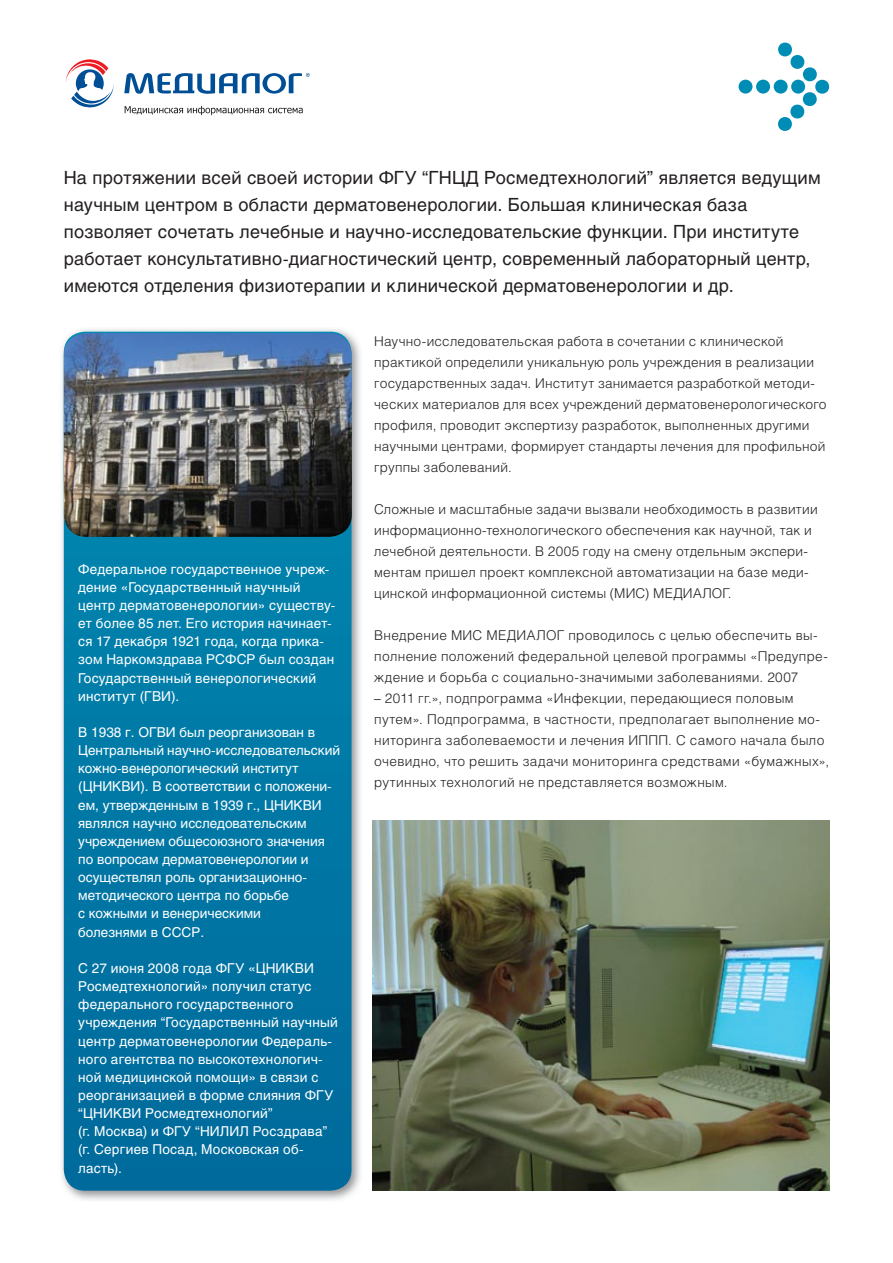
<style>
.page{position:relative;width:893px;height:1263px;background:#fff}
.page>*{position:absolute;margin:0;border:0;box-sizing:border-box;transform-origin:0 0}
.t1{font:18px/27px "Helios";letter-spacing:.015em;color:#231f20}
.t2{font:300 13.5px/21px "Helios";letter-spacing:.02em;color:#231f20}
.t3{font:13.5px/18.1px "Helios";letter-spacing:.015em;color:#fff}
</style>
<div class="page">
<img style="left:62px;top:329px;width:298px;height:871px">
<svg style="left:64px;top:332px;width:287px;height:859px;background:#0076a4"></svg>
<img style="left:64px;top:333px;width:288px;height:204px">
<div style="left:738px;top:80px;width:14px;height:14px;background:#008db5;border-radius:50%"></div>
<div style="left:756px;top:80px;width:14px;height:14px;background:#008db5;border-radius:50%"></div>
<div style="left:774px;top:80px;width:14px;height:14px;background:#008db5;border-radius:50%"></div>
<svg style="left:777px;top:42px;width:53px;height:89px"></svg>
<img style="left:373px;top:821px;width:456px;height:370px">
<svg style="left:125px;top:106px;width:178px;height:9px"></svg>
<svg style="left:66px;top:59px;width:48px;height:49px"></svg>
<svg style="left:124px;top:73px;width:186px;height:21px"></svg>
<p class="t1" style="left:64px;top:164px;width:758px">На протяжении всей своей истории ФГУ “ГНЦД Росмедтехнологий” является ведущим научным центром в области дерматовенерологии. Большая клиническая база позволяет сочетать лечебные и научно-исследовательские функции. При институте работает консультативно-диагностический центр, современный лабораторный центр, имеются отделения физиотерапии и клинической дерматовенерологии и др.</p>
<p class="t3" style="left:78px;top:560px;width:259px">Федеральное государственное учреж&shy;дение «Государственный научный центр дерматовенерологии» существу&shy;ет более 85 лет. Его история начинает&shy;ся 17 декабря 1921 года, когда прика&shy;зом Наркомздрава РСФСР был создан Государственный венерологический институт (ГВИ).</p>
<p class="t3" style="left:78px;top:723px;width:263px">В 1938 г. ОГВИ был реорганизован в Центральный научно-исследовательский кожно-венерологический институт (ЦНИКВИ). В соответствии с положени&shy;ем, утвержденным в 1939 г., ЦНИКВИ являлся научно исследовательским учреждением общесоюзного значения по вопросам дерматовенерологии и осуществлял роль организационно&shy;методического центра по борьбе<br>с кожными и венерическими<br>болезнями в СССР.</p>
<p class="t3" style="left:78px;top:959px;width:261px">С 27 июня 2008 года ФГУ «ЦНИКВИ<br>Росмедтехнологий» получил статус федерального государственного учреждения “Государственный научный центр дерматовенерологии Федераль&shy;ного агентства по высокотехнологич&shy;ной медицинской помощи» в связи с реорганизацией в форме слияния ФГУ “ЦНИКВИ Росмедтехнологий”<br>(г. Москва) и ФГУ “НИЛИЛ Росздрава” (г. Сергиев Посад, Московская об&shy;ласть).</p>
<p class="t2" style="left:374px;top:330px;width:454px">Научно-исследовательская работа в сочетании с клинической практикой определили уникальную роль учреждения в реализации государственных задач. Институт занимается разработкой методи&shy;ческих материалов для всех учреждений дерматовенерологического профиля, проводит экспертизу разработок, выполненных другими научными центрами, формирует стандарты лечения для профильной группы заболеваний.</p>
<p class="t2" style="left:374px;top:498px;width:445px">Сложные и масштабные задачи вызвали необходимость в развитии информационно-технологического обеспечения как научной, так и лечебной деятельности. В 2005 году на смену отдельным экспери&shy;ментам пришел проект комплексной автоматизации на базе меди&shy;цинской информационной системы (МИС) МЕДИАЛОГ.</p>
<p class="t2" style="left:374px;top:624px;width:455px">Внедрение МИС МЕДИАЛОГ проводилось с целью обеспечить вы&shy;полнение положений федеральной целевой программы «Предупре&shy;ждение и борьба с социально-значимыми заболеваниями. 2007</p>
<p class="t2" style="left:374px;top:687px;width:456px">– 2011 гг.», подпрограмма «Инфекции, передающиеся половым путем». Подпрограмма, в частности, предполагает выполнение мо&shy;ниторинга заболеваемости и лечения ИППП. С самого начала было очевидно, что решить задачи мониторинга средствами «бумажных», рутинных технологий не представляется возможным.</p>
</div>
